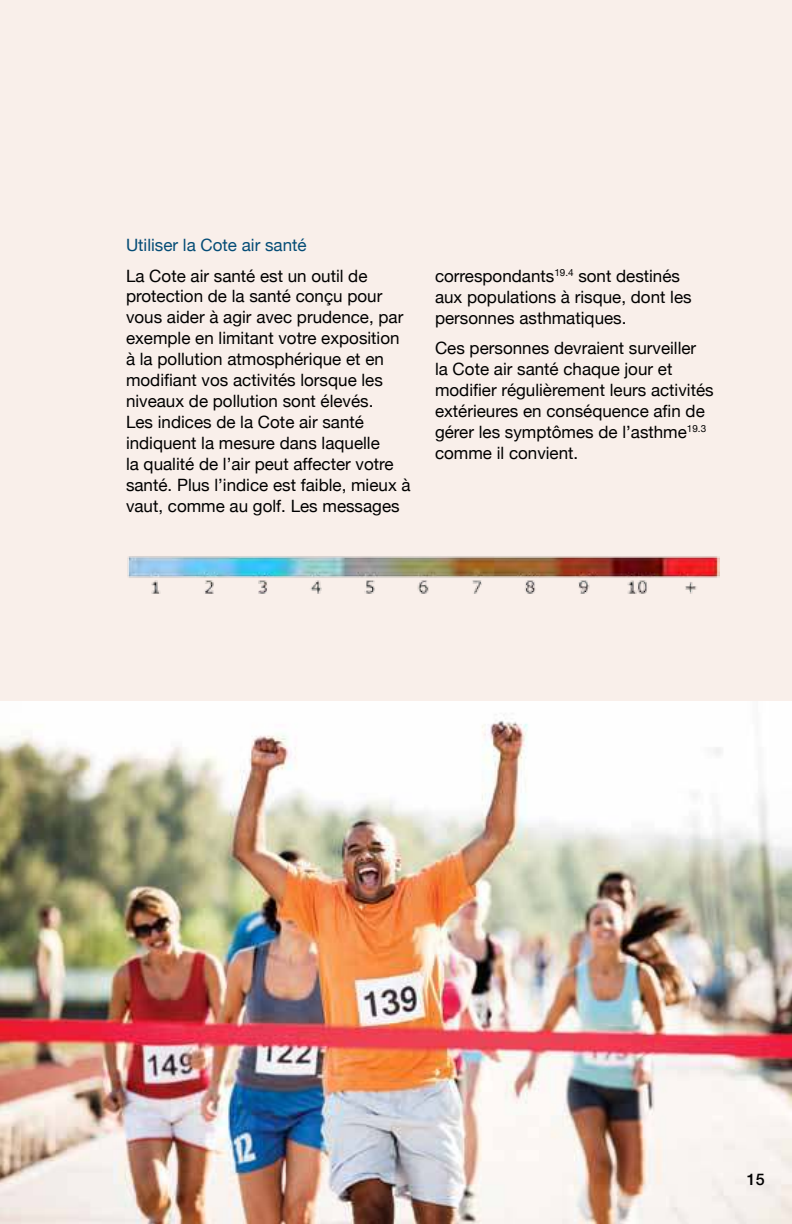
<style>
.page{position:relative;width:792px;height:1224px;background:#f9efea}
.page>*{position:absolute;margin:0;border:0;box-sizing:border-box;transform-origin:0 0}
.t1{font:17px/21px "Helvetica Neue";color:#000}
.t2{font:17px "Helvetica Neue";color:#044c76}
.t3{font:500 16px "Helvetica Neue";color:#000}
</style>
<div class="page">
<img style="left:127px;top:556px;width:593px;height:38px">
<img style="left:0;top:701px;width:792px;height:523px">
<p class="t2" style="left:126px;top:236px;width:182px">Utiliser la Cote air santé</p>
<p class="t1" style="left:126px;top:265px;width:286px">La Cote air santé est un outil de protection de la santé conçu pour vous aider à agir avec prudence, par exemple en limitant votre exposition à la pollution atmosphérique et en modifiant vos activités lorsque les niveaux de pollution sont élevés.<br>Les indices de la Cote air santé indiquent la mesure dans laquelle<br>la qualité de l’air peut affecter votre santé. Plus l’indice est faible, mieux à vaut, comme au golf. Les messages</p>
<p class="t1" style="left:435px;top:265px;width:258px">correspondants<sup>19.4</sup> sont destinés aux populations à risque, dont les personnes asthmatiques.</p>
<p class="t1" style="left:435px;top:337px;width:280px">Ces personnes devraient surveiller<br>la Cote air santé chaque jour et modifier régulièrement leurs activités extérieures en conséquence afin de gérer les symptômes de l’asthme<sup>19.3 </sup>comme il convient.</p>
<p class="t3" style="left:747px;top:1170px;width:19px">15</p>
</div>
